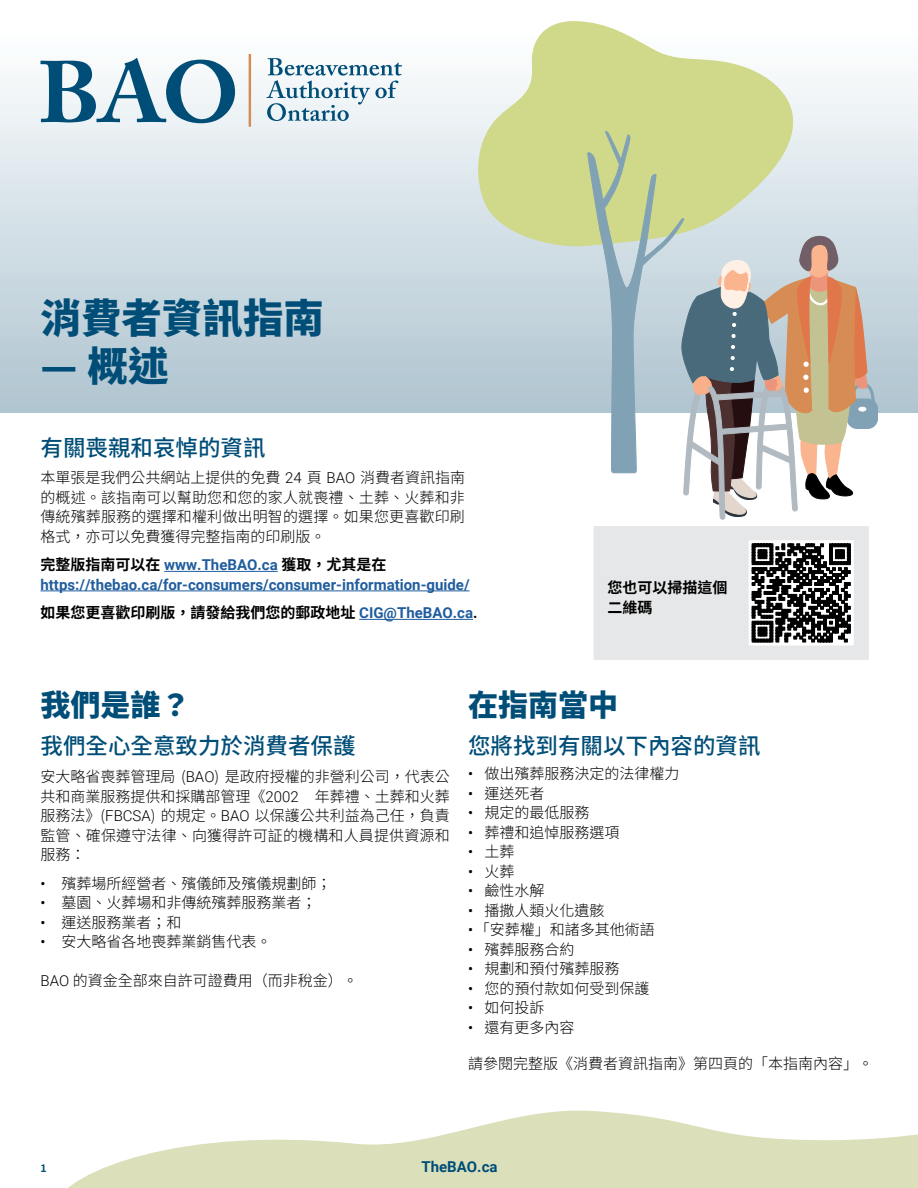
<style>
.page{position:relative;width:918px;height:1188px;background:#fff}
.page>*{position:absolute;margin:0;border:0;box-sizing:border-box;transform-origin:0 0}
.t1{font:800 40.5px "Source Han Sans TW";color:#004e78}
.t2{font:800 30px "Source Han Sans TW";color:#004e78}
.t3{font:500 22.5px "Source Han Sans TW";color:#004e78}
.t4{font:300 15px/19.5px "Source Han Sans TW";color:#000;text-align:justify}
.t5{font:700 15px/19.5px "Roboto";color:#205d9e}
.t6{font:700 15px/20px "Source Han Sans TW";color:#000}
.t7{font:700 15px "Roboto";color:#004e78}
.t8{font:700 10.5px "Source Han Sans TW";color:#004e78}
.s1{font-family:"Roboto"}
.s2{font-family:"Source Han Sans TW";color:#000}
.s3{font-family:"Roboto";color:#205d9e}
.s4{font-family:"Roboto";font-weight:400}
</style>
<div class="page">
<div style="left:0;top:0;width:918px;height:412px;background:linear-gradient(to bottom,#fff,#afc5d0)"></div>
<svg style="left:40px;top:58px;width:195px;height:65px"></svg>
<svg style="left:267px;top:58px;width:135px;height:63px"></svg>
<hr style="left:249px;top:54px;width:2px;height:73px;background:#d58c53">
<svg style="left:478px;top:21px;width:318px;height:226px"></svg>
<svg style="left:588px;top:131px;width:290px;height:388px"></svg>
<div style="left:594px;top:526px;width:274px;height:133px;background:#e6e7e8"></div>
<svg style="left:749px;top:541px;width:104px;height:104px"></svg>
<svg style="left:752px;top:544px;width:98px;height:98px;background:#525252"></svg>
<svg style="left:68px;top:1110px;width:850px;height:78px;fill:#dbe0ba"></svg>
<hr style="left:164px;top:571px;width:114px;height:1px;background:#205d9e">
<hr style="left:40px;top:591px;width:430px;height:1px;background:#205d9e">
<hr style="left:359px;top:619px;width:114px;height:1px;background:#205d9e">
<p class="t1" style="left:40px;top:295px;width:285px">消費者資訊指南</p>
<p class="t1" style="left:40px;top:343px;width:130px">— 概述</p>
<p class="t3" style="left:40px;top:435px;width:226px">有關喪親和哀悼的資訊</p>
<p class="t4" style="left:40px;top:468px;width:426px">本單張是我們公共網站上提供的免費 <span class="s1">24</span> 頁 <span class="s1">BAO</span> 消費者資訊指南的概述。該指南可以幫助您和您的家人就喪禮、土葬、火葬和非傳統殯葬服務的選擇和權利做出明智的選擇。如果您更喜歡印刷格式，亦可以免費獲得完整指南的印刷版。</p>
<p class="t5" style="left:40px;top:555px;width:431px"><span class="s2">完整版指南可以在</span> www.TheBAO.ca <span class="s2">獲取，尤其是在</span>https://thebao.ca/for-consumers/consumer-information-guide/</p>
<p class="t6" style="left:40px;top:603px;width:438px">如果您更喜歡印刷版，請發給我們您的郵政地址 <span class="s3">CIG@TheBAO.ca</span><span class="s1">.</span></p>
<p class="t6" style="left:608px;top:578px;width:121px">您也可以掃描這個二維碼</p>
<p class="t2" style="left:40px;top:689px;width:151px">我們是誰？</p>
<p class="t3" style="left:40px;top:733px;width:316px">我們全心全意致力於消費者保護</p>
<p class="t4" style="left:40px;top:768px;width:411px">安大略省喪葬管理局 (<span class="s1">BAO</span>) 是政府授權的非營利公司，代表公共和商業服務提供和採購部管理《<span class="s1">2002</span> 年葬禮、土葬和火葬服務法》(<span class="s1">FBCSA</span>) 的規定。<span class="s1">BAO</span> 以保護公共利益為己任，負責監管、確保遵守法律、向獲得許可証的機構和人員提供資源和服務：</p>
<p class="t4" style="left:40px;top:874px;width:292px"><span class="s4">•</span> 殯葬場所經營者、殯儀師及殯儀規劃師；</p>
<p class="t4" style="left:40px;top:894px;width:277px"><span class="s4">•</span> 墓園、火葬場和非傳統殯葬服務業者；</p>
<p class="t4" style="left:40px;top:913px;width:142px"><span class="s4">•</span> 運送服務業者；和</p>
<p class="t4" style="left:40px;top:933px;width:232px"><span class="s4">•</span> 安大略省各地喪葬業銷售代表。</p>
<p class="t4" style="left:40px;top:972px;width:319px"><span class="s1">BAO</span> 的資金全部來自許可證費用（而非稅金）。</p>
<p class="t2" style="left:468px;top:689px;width:151px">在指南當中</p>
<p class="t3" style="left:468px;top:733px;width:294px">您將找到有關以下內容的資訊</p>
<p class="t4" style="left:468px;top:765px;width:213px"><span class="s4">•</span> 做出殯葬服務決定的法律權力</p>
<p class="t4" style="left:468px;top:784px;width:78px"><span class="s4">•</span> 運送死者</p>
<p class="t4" style="left:468px;top:804px;width:123px"><span class="s4">•</span> 規定的最低服務</p>
<p class="t4" style="left:468px;top:823px;width:153px"><span class="s4">•</span> 葬禮和追悼服務選項</p>
<p class="t4" style="left:468px;top:843px;width:48px"><span class="s4">•</span> 土葬</p>
<p class="t4" style="left:468px;top:862px;width:48px"><span class="s4">•</span> 火葬</p>
<p class="t4" style="left:468px;top:882px;width:78px"><span class="s4">•</span> 鹼性水解</p>
<p class="t4" style="left:468px;top:901px;width:138px"><span class="s4">•</span> 播撒人類火化遺骸</p>
<p class="t4" style="left:468px;top:921px;width:188px"><span class="s4">•</span> 「安葬權」和諸多其他術語</p>
<p class="t4" style="left:468px;top:940px;width:108px"><span class="s4">•</span> 殯葬服務合約</p>
<p class="t4" style="left:468px;top:960px;width:153px"><span class="s4">•</span> 規劃和預付殯葬服務</p>
<p class="t4" style="left:468px;top:979px;width:183px"><span class="s4">•</span> 您的預付款如何受到保護</p>
<p class="t4" style="left:468px;top:999px;width:78px"><span class="s4">•</span> 如何投訴</p>
<p class="t4" style="left:468px;top:1018px;width:108px"><span class="s4">•</span> 還有更多內容</p>
<p class="t4" style="left:468px;top:1054px;width:406px">請參閱完整版《消費者資訊指南》第四頁的「本指南內容」。</p>
<p class="t8" style="left:40px;top:1162px;width:8px">1</p>
<p class="t7" style="left:422px;top:1156px;width:78px">TheBAO.ca</p>
</div>
